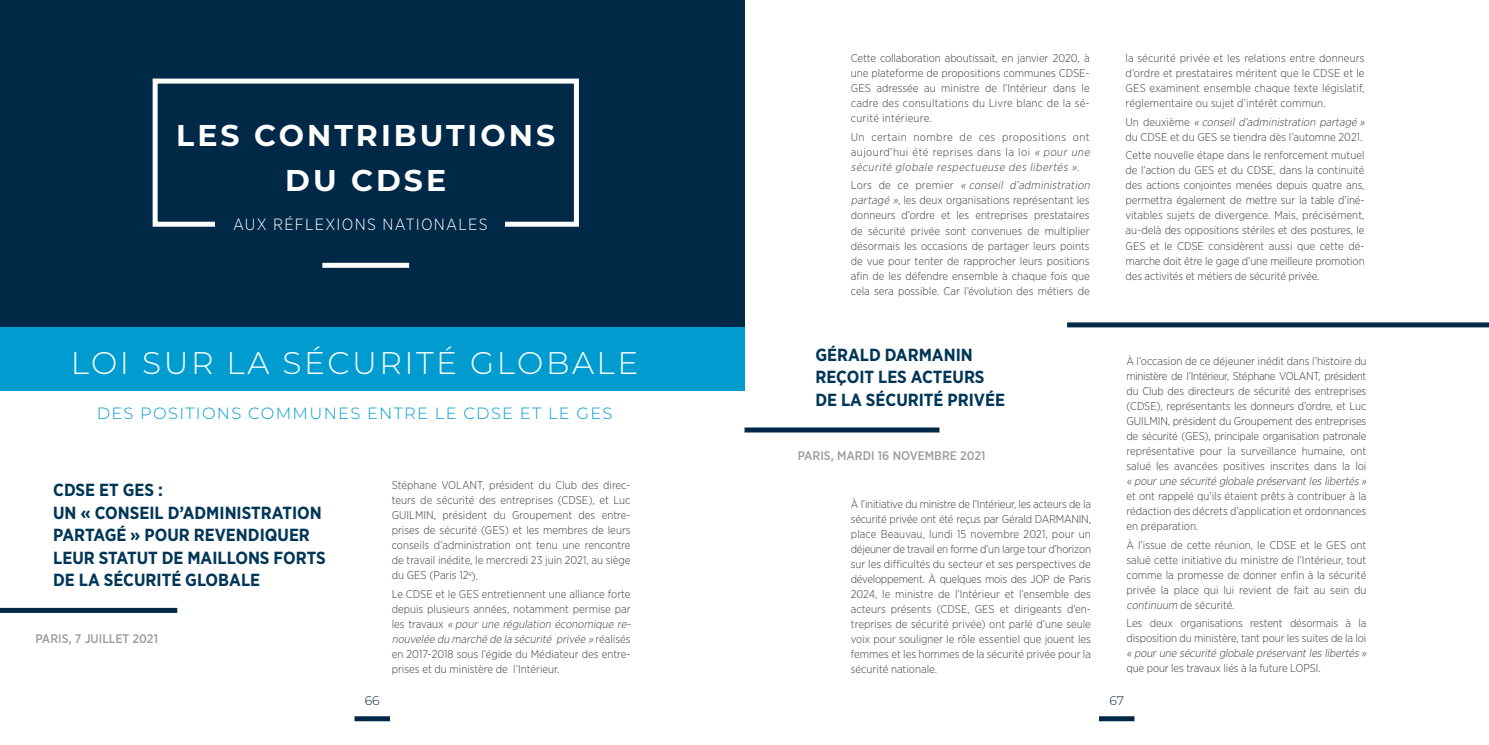
<style>
.page{position:relative;width:1489px;height:745px;background:#fff}
.page>*{position:absolute;margin:0;border:0;box-sizing:border-box;transform-origin:0 0}
.t1{font:300 31.25px "Montserrat";letter-spacing:.08em;color:#fff}
.t2{font:700 30px/45px "Montserrat";letter-spacing:.1em;color:#fff;text-align:center}
.t3{font:700 17.5px/22.5px "Gotham Narrow";color:#003657}
.t4{font:300 16.25px "Montserrat";letter-spacing:.08em;color:#009cd0}
.t5{font:300 16.25px "Gotham Narrow";letter-spacing:.08em;color:#fff}
.t6{font:500 12.5px "Gotham Narrow";color:#9d9d9d}
.t7{font:300 12.5px "Montserrat";color:#002847}
.t8{font:300 11.25px/15px "Gotham Narrow";color:#3d3d3c;text-align:justify}
.t9{font:300 11.25px/15px "Gotham Narrow";letter-spacing:.04em;color:#3d3d3c}
.t10{font:italic 300 11.25px "Gotham Narrow";color:#3d3d3c}
.s1{font-style:italic}
</style>
<div class="page">
<svg style="left:1099px;top:716px;width:35px;height:4px"></svg>
<svg style="left:354px;top:716px;width:36px;height:4px"></svg>
<div style="left:744px;top:427px;width:195px;height:5px;background:#002847"></div>
<div style="left:1067px;top:322px;width:421px;height:5px;background:#002847"></div>
<div style="left:0;top:0;width:744px;height:344px;background:#002847"></div>
<div style="left:322px;top:263px;width:87px;height:5px;background:#fff"></div>
<div style="left:153px;top:78px;width:426px;height:148px;border:5px solid #fff"></div>
<div style="left:215px;top:216px;width:290px;height:15px;background:#002847"></div>
<div style="left:0;top:327px;width:744px;height:63px;background:#009cd0"></div>
<div style="left:0;top:607px;width:177px;height:5px;background:#002847"></div>
<h2 class="t2" style="left:176px;top:111px;width:380px">LES CONTRIBUTIONS<br>DU CDSE</h2>
<h3 class="t5" style="left:233px;top:214px;width:256px">AUX RÉFLEXIONS NATIONALES</h3>
<h1 class="t1" style="left:71px;top:341px;width:569px">LOI SUR LA SÉCURITÉ GLOBALE</h1>
<h3 class="t4" style="left:97px;top:402px;width:517px">DES POSITIONS COMMUNES ENTRE LE CDSE ET LE GES</h3>
<h3 class="t3" style="left:53px;top:478px;width:274px">CDSE ET GES :<br>UN « CONSEIL D’ADMINISTRATION<br>PARTAGÉ » POUR REVENDIQUER<br>LEUR STATUT DE MAILLONS FORTS<br>DE LA SÉCURITÉ GLOBALE</h3>
<p class="t6" style="left:35px;top:630px;width:124px">PARIS, 7 JUILLET 2021</p>
<p class="t8" style="left:392px;top:477px;width:240px">Stéphane VOLANT, président du Club des direc&shy;teurs de sécurité des entreprises (CDSE), et Luc GUILMIN, président du Groupement des entre&shy;prises de sécurité (GES) et les membres de leurs conseils d’administration ont tenu une rencontre de travail inédite, le mercredi 23 juin 2021, au siège du GES (Paris 12<sup>e</sup>).</p>
<p class="t8" style="left:392px;top:586px;width:243px;text-align:left">Le CDSE et le GES entretiennent une alliance forte depuis plusieurs années, notamment permise par l e s t ra va u x <span class="s1">« pour une régulation économique re&shy;nouvelée du marché de la sécurité privée »</span> r é a l i s é s en 2017-2018 sous l’égide du Médiateur des entre&shy;prises et du ministère de l’Intérieur.</p>
<p class="t8" style="left:850px;top:50px;width:240px">Cette collaboration aboutissait, en janvier 2020, à une plateforme de propositions communes CDSE-GES adressée au ministre de l’Intérieur dans le cadre des consultations du Livre blanc de la sé&shy;curité intérieure.</p>
<p class="t9" style="left:850px;top:129px;width:243px">Un certain nombre de ces propositions ont aujourd’hui été reprises dans la loi <span class="s1">«pour une sécurité globale respectueuse des libertés ».</span></p>
<p class="t8" style="left:850px;top:178px;width:243px;text-align:left">L o rs d e c e p re m i e r <span class="s1">« conseil d’administration partagé»</span>, les deux organisations représentant les donneurs d’ordre et les entreprises prestataires de sécurité privée sont convenues de multiplier désormais les occasions de partager leurs points de vue pour tenter de rapprocher leurs positions afin de les défendre ensemble à chaque fois que cela sera possible. Car l’évolution des métiers de</p>
<h3 class="t3" style="left:815px;top:343px;width:191px">GÉRALD DARMANIN<br>REÇOIT LES ACTEURS<br>DE LA SÉCURITÉ PRIVÉE</h3>
<p class="t6" style="left:797px;top:447px;width:189px">PARIS, MARDI 16 NOVEMBRE 2021</p>
<p class="t8" style="left:850px;top:496px;width:242px">À l’initiative du ministre de l’Intérieur, les acteurs de la sécurité privée ont été reçus par Gérald DARMANIN, place Beauvau, lundi 15 novembre 2021, pour un déjeuner de travail en forme d’un large tour d’horizon sur les difficultés du secteur et ses perspectives de développement. À quelques mois des JOP de Paris 2024, le ministre de l’Intérieur et l’ensemble des acteurs présents (CDSE, GES et dirigeants d’en&shy;treprises de sécurité privée) ont parlé d’une seule voix pour souligner le rôle essentiel que jouent les femmes et les hommes de la sécurité privée pour la sécurité nationale.</p>
<p class="t8" style="left:1125px;top:50px;width:240px">la sécurité privée et les relations entre donneurs d’ordre et prestataires méritent que le CDSE et le GES examinent ensemble chaque texte législatif, réglementaire ou sujet d’intérêt commun.</p>
<p class="t8" style="left:1125px;top:114px;width:243px">U n d e u x i è m e <span class="s1">« conseil d’administration partagé » </span>du CDSE et du GES se tiendra dès l’automne 2021.</p>
<p class="t8" style="left:1125px;top:148px;width:240px">Cette nouvelle étape dans le renforcement mutuel de l’action du GES et du CDSE, dans la continuité des actions conjointes menées depuis quatre ans, permettra également de mettre sur la table d’iné&shy;vitables sujets de divergence. Mais, précisément, au-delà des oppositions stériles et des postures, le GES et le CDSE considèrent aussi que cette dé&shy;marche doit être le gage d’une meilleure promotion des activités et métiers de sécurité privée.</p>
<p class="t8" style="left:1126px;top:353px;width:241px">À l’occasion de ce déjeuner inédit dans l’histoire du ministère de l’Intérieur, Stéphane VOLANT, président du Club des directeurs de sécurité des entreprises (CDSE), représentants les donneurs d’ordre, et Luc GUILMIN, président du Groupement des entreprises de sécurité (GES), principale organisation patronale représentative pour la surveillance humaine, ont salué les avancées positives inscrites dans la loi</p>
<p class="t10" style="left:1126px;top:474px;width:244px">« pourune sécurité globale préservantles libertés »</p>
<p class="t8" style="left:1126px;top:488px;width:241px">et ont rappelé qu’ils étaient prêts à contribuer à la rédaction des décrets d’application et ordonnances en préparation.</p>
<p class="t8" style="left:1126px;top:536px;width:241px">À l’issue de cette réunion, le CDSE et le GES ont salué cette initiative du ministre de l’Intérieur, tout comme la promesse de donner enfin à la sécurité privée la place qui lui revient de fait au sein du <span class="s1">continuum</span> de sécurité.</p>
<p class="t8" style="left:1126px;top:615px;width:241px">Les deux organisations restent désormais à la disposition du ministère, tant pour les suites de la loi</p>
<p class="t10" style="left:1126px;top:646px;width:244px">« pourune sécurité globale préservantles libertés »</p>
<p class="t8" style="left:1126px;top:660px;width:196px">que pour les travaux liés à la future LOPSI.</p>
<p class="t7" style="left:365px;top:691px;width:17px">66</p>
<p class="t7" style="left:1109px;top:691px;width:16px">67</p>
</div>
